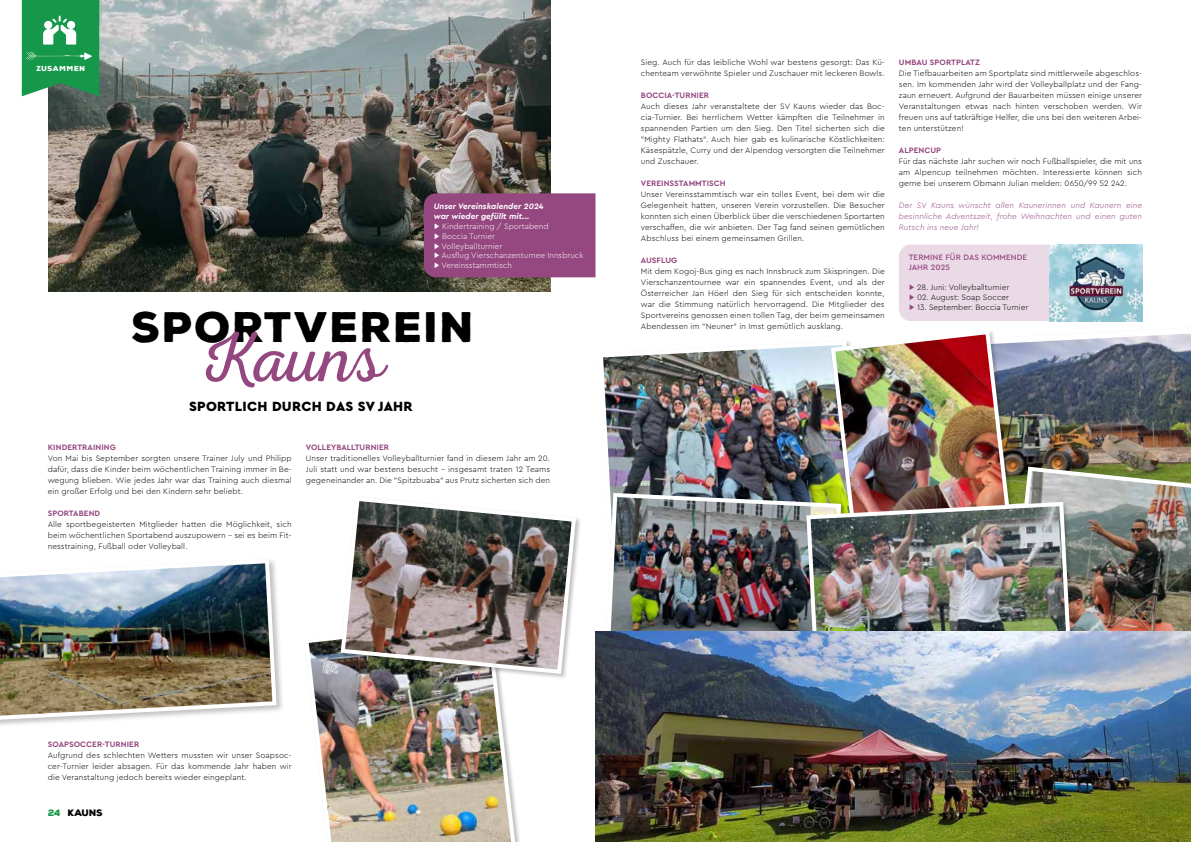
<style>
.page{position:relative;width:1191px;height:842px;background:#fff}
.page>*{position:absolute;margin:0;border:0;box-sizing:border-box;transform-origin:0 0}
.t1{font:70.9px "Nexa Rust Script L 0";color:#954780}
.t2{font:900 41.4px "Nexa Rust Sans";letter-spacing:.04em;color:#000}
.t3{font:900 14px "Cera Pro";letter-spacing:.02em;color:#000}
.t4{font:900 9px "Nexa Rust Sans";color:#000}
.t5{font:300 8.2px/11px "Cera Pro";letter-spacing:.01em;color:#000;text-align:justify}
.t6{font:700 8.2px "Cera Pro";letter-spacing:.01em;color:#954780}
.t7{font:italic 300 8.2px/11px "Cera Pro";letter-spacing:.01em;color:#954780;text-align:justify}
.t8{font:300 8.2px/9.8px "Cera Pro";color:#fff}
.t9{font:italic 700 8.2px/9.8px "Cera Pro";letter-spacing:.01em;color:#fff}
.t10{font:500 8.2px/9.8px "Cera Pro";letter-spacing:.01em;color:#954780}
.t11{font:900 7px "Nexa Rust Sans";letter-spacing:.075em;color:#fff}
.s1{color:#954780}
.s2{color:#16984a}
</style>
<div class="page">
<img style="left:1017px;top:318px;width:174px;height:146px">
<img style="left:1017px;top:464px;width:174px;height:168px">
<img style="left:308px;top:639px;width:212px;height:203px">
<img style="left:48px;top:0;width:502px;height:291px">
<svg style="left:22px;top:0;width:77px;height:96px;background:#2b9d59"></svg>
<div style="left:44px;top:21px;width:8px;height:8px;background:#fff;border-radius:50%"></div>
<div style="left:67px;top:21px;width:8px;height:8px;background:#fff;border-radius:50%"></div>
<div style="left:424px;top:193px;width:171px;height:84px;background:#954780"></div>
<div style="left:899px;top:244px;width:150px;height:77px;background:#eadae6"></div>
<img style="left:1049px;top:244px;width:93px;height:77px">
<img style="left:0;top:560px;width:279px;height:164px">
<div style="left:339px;top:496px;width:243px;height:184px;background:#000;opacity:.25"></div>
<img style="left:338px;top:496px;width:240px;height:180px">
<img style="left:603px;top:345px;width:225px;height:146px">
<img style="left:604px;top:491px;width:224px;height:141px">
<img style="left:828px;top:331px;width:185px;height:169px">
<img style="left:804px;top:500px;width:268px;height:132px">
<img style="left:595px;top:632px;width:596px;height:210px">
<p class="t11" style="left:36px;top:64px;width:50px">ZUSAMMEN</p>
<p class="t9" style="left:434px;top:201px;width:111px">Unser Vereinskalender 2024 war wieder gefüllt mit...</p>
<p class="t8" style="left:434px;top:221px;width:151px">▶ Kindertraining / Sportabend<br>▶ Boccia Turnier<br>▶ Volleyballturnier<br>▶ Ausflug Vierschanzenturnee Innsbruck ▶ Vereinsstammtisch</p>
<h2 class="t2" style="left:131px;top:299px;width:345px">SPORTVEREIN</h2>
<h1 class="t1" style="left:202px;top:319px;width:183px">Kauns</h1>
<h3 class="t3" style="left:189px;top:397px;width:225px">SPORTLICH DURCH DAS SV JAHR</h3>
<p class="t6" style="left:48px;top:441px;width:70px">KINDERTRAINING</p>
<p class="t5" style="left:48px;top:452px;width:245px">Von Mai bis September sorgten unsere Trainer July und Philipp dafür, dass die Kinder beim wöchentlichen Training immer in Be&shy;wegung blieben. Wie jedes Jahr war das Training auch diesmal ein großer Erfolg und bei den Kindern sehr beliebt.</p>
<p class="t6" style="left:48px;top:507px;width:54px">SPORTABEND</p>
<p class="t5" style="left:48px;top:518px;width:245px">Alle sportbegeisterten Mitglieder hatten die Möglichkeit, sich beim wöchentlichen Sportabend auszupowern – sei es beim Fit&shy;nesstraining, Fußball oder Volleyball.</p>
<p class="t6" style="left:306px;top:441px;width:85px">VOLLEYBALLTURNIER</p>
<p class="t5" style="left:306px;top:452px;width:246px">Unser traditionelles Volleyballturnier fand in diesem Jahr am 20.<br>Juli statt und war bestens besucht – insgesamt traten 12 Teams gegeneinander an. Die "Spitzbuaba" aus Prutz sicherten sich den</p>
<p class="t5" style="left:641px;top:56px;width:245px">Sieg. Auch für das leibliche Wohl war bestens gesorgt: Das Kü&shy;chenteam verwöhnte Spieler und Zuschauer mit leckeren Bowls.</p>
<p class="t6" style="left:641px;top:89px;width:70px">BOCCIA-TURNIER</p>
<p class="t5" style="left:641px;top:100px;width:245px">Auch dieses Jahr veranstaltete der SV Kauns wieder das Boc&shy;cia-Turnier. Bei herrlichem Wetter kämpften die Teilnehmer in spannenden Partien um den Sieg. Den Titel sicherten sich die "Mighty Flathats". Auch hier gab es kulinarische Köstlichkeiten:<br>Käsespätzle, Curry und der Alpendog versorgten die Teilnehmer und Zuschauer.</p>
<p class="t6" style="left:641px;top:177px;width:86px">VEREINSSTAMMTISCH</p>
<p class="t5" style="left:641px;top:188px;width:245px">Unser Vereinsstammtisch war ein tolles Event, bei dem wir die Gelegenheit hatten, unseren Verein vorzustellen. Die Besucher konnten sich einen Überblick über die verschiedenen Sportarten verschaffen, die wir anbieten. Der Tag fand seinen gemütlichen Abschluss bei einem gemeinsamen Grillen.</p>
<p class="t6" style="left:641px;top:254px;width:38px">AUSFLUG</p>
<p class="t5" style="left:641px;top:265px;width:245px">Mit dem Kogoj-Bus ging es nach Innsbruck zum Skispringen. Die Vierschanzentournee war ein spannendes Event, und als der Österreicher Jan Höerl den Sieg für sich entscheiden konnte, war die Stimmung natürlich hervorragend. Die Mitglieder des Sportvereins genossen einen tollen Tag, der beim gemeinsamen Abendessen im "Neuner" in Imst gemütlich ausklang.</p>
<p class="t6" style="left:899px;top:56px;width:83px">UMBAU SPORTPLATZ</p>
<p class="t5" style="left:899px;top:67px;width:245px">Die Tiefbauarbeiten am Sportplatz sind mittlerweile abgeschlos&shy;sen. Im kommenden Jahr wird der Volleyballplatz und der Fang&shy;zaun erneuert. Aufgrund der Bauarbeiten müssen einige unserer Veranstaltungen etwas nach hinten verschoben werden. Wir freuen uns auf tatkräftige Helfer, die uns bei den weiteren Arbei&shy;ten unterstützen!</p>
<p class="t6" style="left:899px;top:144px;width:44px">ALPENCUP</p>
<p class="t5" style="left:899px;top:155px;width:245px">Für das nächste Jahr suchen wir noch Fußballspieler, die mit uns am Alpencup teilnehmen möchten. Interessierte können sich gerne bei unserem Obmann Julian melden: 0650/99 52 242.</p>
<p class="t7" style="left:899px;top:199px;width:245px">Der SV Kauns wünscht allen Kaunerinnen und Kaunern eine besinnliche Adventszeit, frohe Weihnachten und einen guten Rutsch ins neue Jahr!</p>
<p class="t10" style="left:908px;top:252px;width:120px">TERMINE FÜR DAS KOMMENDE<br>JAHR 2025</p>
<p class="t5" style="left:908px;top:282px;width:121px;line-height:9.8px;text-align:left"><span class="s1">▶</span> 28. Juni: Volleyballturnier<br><span class="s1">▶</span> 02. August: Soap Soccer<br><span class="s1">▶</span> 13. September: Boccia Turnier</p>
<p class="t6" style="left:48px;top:738px;width:93px">SOAPSOCCER-TURNIER</p>
<p class="t5" style="left:48px;top:749px;width:245px">Aufgrund des schlechten Wetters mussten wir unser Soapsoc&shy;cer-Turnier leider absagen. Für das kommende Jahr haben wir die Veranstaltung jedoch bereits wieder eingeplant.</p>
<p class="t4" style="left:48px;top:807px;width:56px"><span class="s2">24</span> KAUNS</p>
</div>
